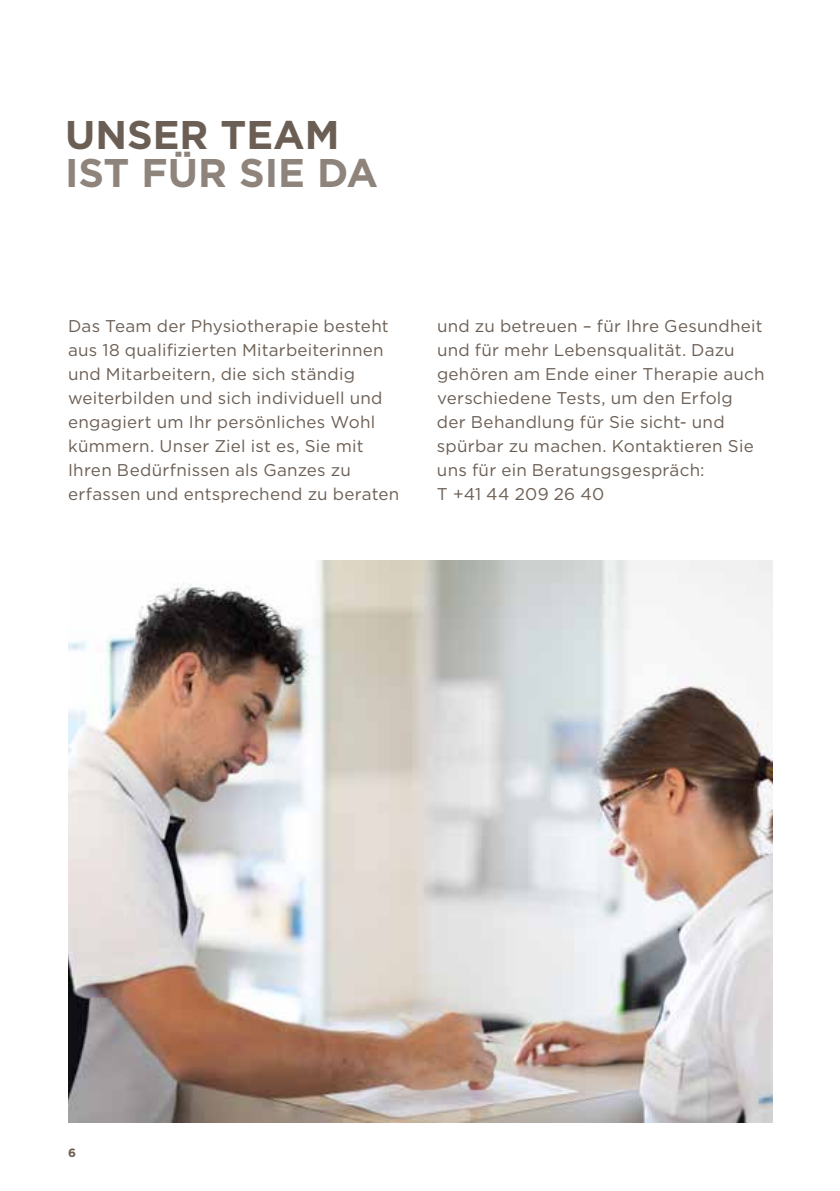
<style>
.page{position:relative;width:840px;height:1191px;background:#fff}
.page>*{position:absolute;margin:0;border:0;box-sizing:border-box;transform-origin:0 0}
.t1{font:700 40px "Gotham";color:#8e847c}
.t2{font:700 40px "Gotham";color:#6b5f55}
.t3{font:17px/24px "Gotham";letter-spacing:.015em;color:#6b5f55}
.t4{font:700 12px "Gotham";color:#6b5f55}
</style>
<div class="page">
<img style="left:68px;top:560px;width:704px;height:563px">
<h1 class="t2" style="left:65px;top:108px;width:59px">UNSER</h1>
<h1 class="t2" style="left:220px;top:108px;width:56px">TEAM</h1>
<h1 class="t1" style="left:65px;top:146px;width:314px">IST FÜR SIE DA</h1>
<p class="t3" style="left:68px;top:313px;width:332px">Das Team der Physiotherapie besteht aus 18 qualifizierten M itarbeiterinnen und M itarbeitern, die sich ständig weiterbilden und sich individuell und engagiert um I hr persönliches Wohl kümmern. Unser Ziel ist es, Sie mit<br>I hren Bedürfnissen als Ganzes zu erfassen und entsprechend zu beraten</p>
<p class="t3" style="left:437px;top:313px;width:329px">und zu betreuen – für I hre Gesundheit und für mehr Lebensqualität. Dazu gehören am Ende einer Therapie auch verschiedene Tests, um den Erfolg der Behandlung für Sie sicht- und spürbar zu machen. Kontaktieren Sie uns für ein Beratungsgespräch:<br>T +41 44 209 26 40</p>
<p class="t4" style="left:68px;top:1144px;width:9px">6</p>
</div>
